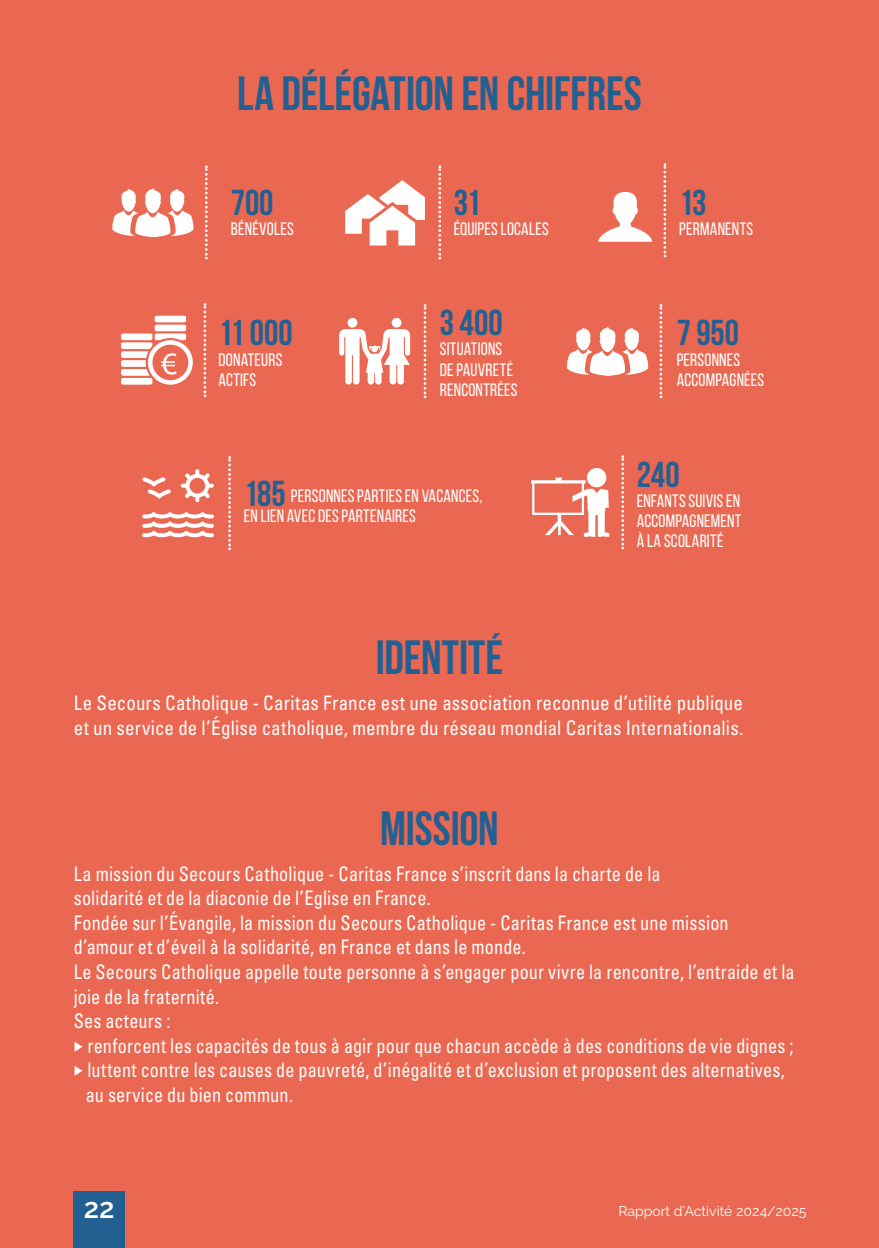
<style>
.page{position:relative;width:879px;height:1248px;background:#fff}
.page>*{position:absolute;margin:0;border:0;box-sizing:border-box;transform-origin:0 0}
.t1{font:700 48px "Bebas Neue";letter-spacing:-.005em;color:#236092}
.t2{font:700 36px "Bebas Neue";color:#236092}
.t3{font:600 28px "Raleway";color:#fff}
.t4{font:condensed 20px/24.6px "Univers LT Std";letter-spacing:.01em;color:#fff;scale:.91 1}
.t5{font:condensed 20px/24.6px "Univers LT Std";letter-spacing:.01em;color:#fff;scale:.95 1}
.t6{font:18px/20px "Bebas Neue";letter-spacing:.01em;color:#fff}
.t7{font:14px "Raleway";color:#fff}
.s1{font-weight:700;font-size:36px;color:#236092}
</style>
<div class="page">
<div style="left:0;top:0;width:879px;height:1247px;background:#ea6852"></div>
<div style="left:74px;top:1191px;width:51px;height:56px;background:#236092"></div>
<svg style="left:112px;top:188px;width:82px;height:49px"></svg>
<svg style="left:205px;top:165px;width:3px;height:94px"></svg>
<svg style="left:121px;top:316px;width:72px;height:68px"></svg>
<svg style="left:203px;top:303px;width:3px;height:94px"></svg>
<svg style="left:438px;top:165px;width:3px;height:94px"></svg>
<svg style="left:345px;top:180px;width:80px;height:65px"></svg>
<div style="left:347px;top:318px;width:10px;height:9px;background:#fff;border-radius:50%"></div>
<div style="left:392px;top:318px;width:9px;height:9px;background:#fff;border-radius:50%"></div>
<svg style="left:339px;top:329px;width:71px;height:55px"></svg>
<svg style="left:424px;top:304px;width:2px;height:94px"></svg>
<svg style="left:142px;top:477px;width:29px;height:21px"></svg>
<svg style="left:142px;top:512px;width:72px;height:25px"></svg>
<svg style="left:181px;top:469px;width:33px;height:33px"></svg>
<svg style="left:228px;top:456px;width:3px;height:94px"></svg>
<svg style="left:598px;top:192px;width:54px;height:50px"></svg>
<svg style="left:663px;top:163px;width:3px;height:94px"></svg>
<svg style="left:567px;top:327px;width:82px;height:49px"></svg>
<svg style="left:659px;top:304px;width:3px;height:94px"></svg>
<div style="left:587px;top:468px;width:19px;height:19px;background:#fff;border-radius:50%"></div>
<svg style="left:531px;top:477px;width:78px;height:59px"></svg>
<svg style="left:621px;top:455px;width:3px;height:94px"></svg>
<h1 class="t1" style="left:237px;top:67px;width:406px">LA DÉLÉGATION EN CHIFFRES</h1>
<h2 class="t2" style="left:231px;top:183px;width:44px">700</h2>
<p class="t6" style="left:231px;top:219px;width:64px">BÉNÉVOLES</p>
<h2 class="t2" style="left:218px;top:313px;width:76px">11 000</h2>
<p class="t6" style="left:218px;top:349px;width:65px">DONATEURS<br>ACTIFS</p>
<h2 class="t2" style="left:454px;top:183px;width:28px">31</h2>
<p class="t6" style="left:454px;top:219px;width:97px">ÉQUIPES LOCALES</p>
<h2 class="t2" style="left:440px;top:303px;width:64px">3 400</h2>
<p class="t6" style="left:440px;top:339px;width:79px">SITUATIONS<br>DE PAUVRETÉ<br>RENCONTRÉES</p>
<h2 class="t2" style="left:679px;top:183px;width:29px">13</h2>
<p class="t6" style="left:679px;top:219px;width:75px">PERMANENTS</p>
<h2 class="t2" style="left:676px;top:313px;width:64px">7 950</h2>
<p class="t6" style="left:676px;top:349px;width:89px">PERSONNES<br>ACCOMPAGNÉES</p>
<p class="t6" style="left:244px;top:485px;width:240px"><span class="s1">185</span> PERSONNES PARTIES EN VACANCES,<br>EN LIEN AVEC DES PARTENAIRES</p>
<h2 class="t2" style="left:637px;top:454px;width:45px">240</h2>
<p class="t6" style="left:637px;top:490px;width:106px;text-align:justify">ENFANTS SUIVIS EN ACCOMPAGNEMENT À LA SCOLARITÉ</p>
<h1 class="t1" style="left:376px;top:631px;width:129px">IDENTITÉ</h1>
<p class="t5" style="left:74px;top:690px;width:706px">Le Secours Catholique - Caritas France est une association reconnue d’utilité publique et un service de l’Église catholique, membre du réseau mondial Caritas Internationalis.</p>
<h1 class="t1" style="left:380px;top:801px;width:120px">MISSION</h1>
<p class="t4" style="left:74px;top:860px;width:793px">La mission du Secours Catholique - Caritas France s’inscrit dans la charte de la<br>solidarité et de la diaconie de l’Eglise en France.<br>Fondée sur l’Évangile, la mission du Secours Catholique - Caritas France est une mission<br>d’amour et d’éveil à la solidarité, en France et dans le monde.<br>Le Secours Catholique appelle toute personne à s’engager pour vivre la rencontre, l’entraide et la joie de la fraternité.<br>Ses acteurs :</p>
<p class="t4" style="left:74px;top:1033px;width:792px">◆ renforcent les capacités de tous à agir pour que chacun accède à des conditions de vie dignes ;</p>
<p class="t4" style="left:86px;top:1057px;width:769px;text-indent:-12px">◆ luttent contre les causes de pauvreté, d’inégalité et d’exclusion et proposent des alternatives, au service du bien commun.</p>
<h3 class="t3" style="left:84px;top:1191px;width:32px">22</h3>
<p class="t7" style="left:618px;top:1202px;width:190px">Rapport d’Activité 2024/2025</p>
</div>
